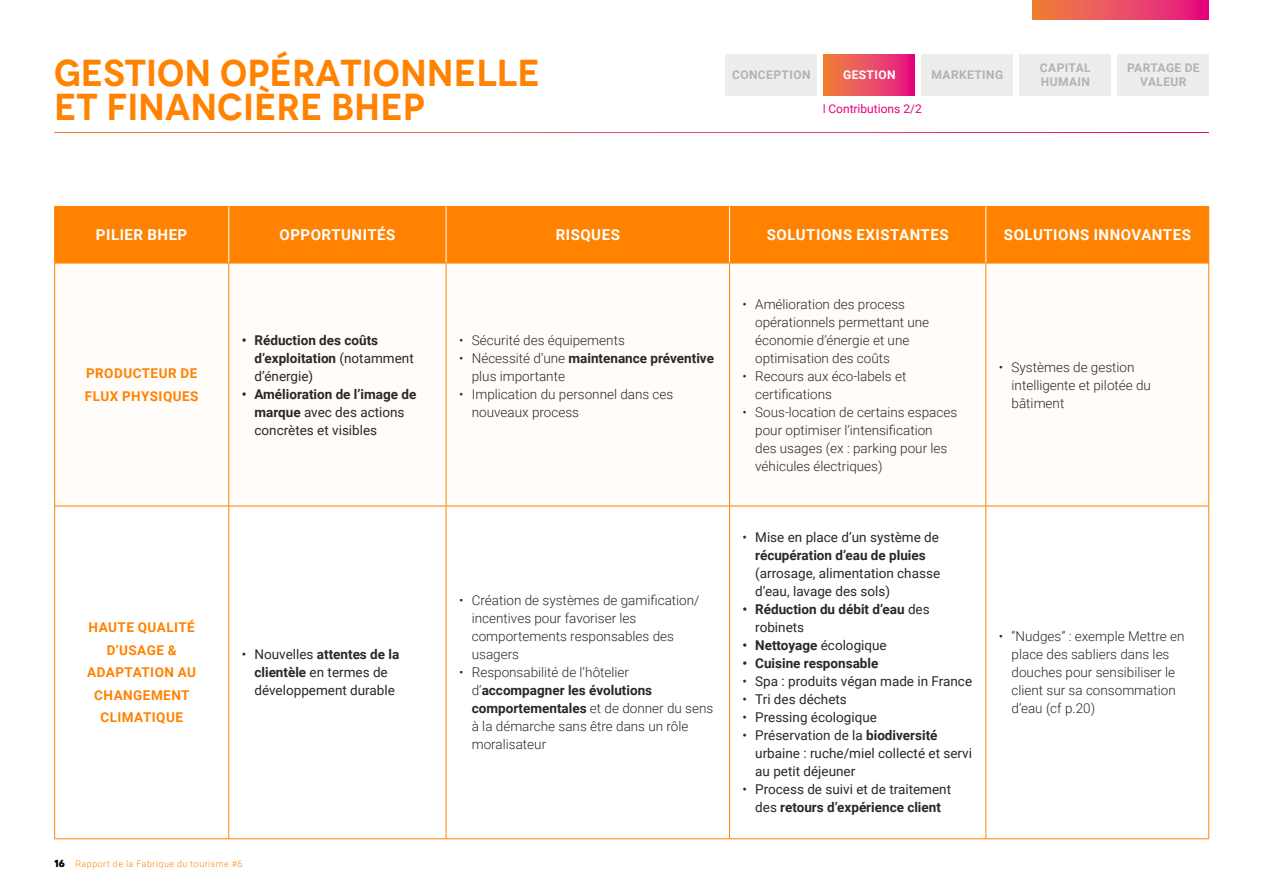
<style>
.page{position:relative;width:1263px;height:893px;background:#fff}
.page>*{position:absolute;margin:0;border:0;box-sizing:border-box;transform-origin:0 0}
.t1{font:600 37.5px/34.5px "Novecento";color:#ff8200}
.t2{font:700 15px "Roboto";letter-spacing:.035em;color:#fff}
.t3{font:300 13.5px/18px "Roboto";color:#282827}
.t4{font:13.5px/18px "Roboto";color:#282827}
.t5{font:700 13.5px/18px "Roboto";color:#282827}
.t6{font:700 13.5px/22.5px "Roboto";letter-spacing:.035em;color:#ff8200}
.t7{font:700 12px/14.4px "Roboto";letter-spacing:.035em;color:#b3b2b2}
.t8{font:12px "Roboto";color:#e6007d}
.t9{font:700 12px "Roboto";letter-spacing:.035em;color:#fff}
.t10{font:300 9px "Roboto";letter-spacing:.05em;color:#ff8200}
.s1{font-weight:400}
.s2{font-weight:700}
.s3{font-family:"Novecentosans";font-weight:700;font-size:12.75px;color:#000}
</style>
<div class="page">
<svg style="left:1032px;top:0;width:176px;height:20px;background:#ea4b61"></svg>
<div style="left:55px;top:207px;width:1153px;height:56px;background:#ff8200"></div>
<svg style="left:55px;top:264px;width:1153px;height:242px"></svg>
<hr style="left:54px;top:263px;width:1px;height:243px;background:#ff8200">
<hr style="left:229px;top:263px;width:1px;height:243px;background:#ff8200">
<hr style="left:446px;top:263px;width:1px;height:243px;background:#ff8200">
<hr style="left:729px;top:263px;width:1px;height:243px;background:#ff8200">
<hr style="left:985px;top:263px;width:1px;height:243px;background:#ff8200">
<hr style="left:1208px;top:263px;width:1px;height:243px;background:#ff8200">
<hr style="left:54px;top:506px;width:175px;height:1px;background:#ff8200">
<hr style="left:54px;top:506px;width:1px;height:333px;background:#ff8200">
<hr style="left:229px;top:506px;width:217px;height:1px;background:#ff8200">
<hr style="left:229px;top:506px;width:1px;height:333px;background:#ff8200">
<hr style="left:446px;top:506px;width:283px;height:1px;background:#ff8200">
<hr style="left:446px;top:506px;width:1px;height:333px;background:#ff8200">
<hr style="left:729px;top:506px;width:257px;height:1px;background:#ff8200">
<hr style="left:729px;top:506px;width:1px;height:333px;background:#ff8200">
<hr style="left:986px;top:506px;width:223px;height:1px;background:#ff8200">
<hr style="left:985px;top:506px;width:1px;height:333px;background:#ff8200">
<hr style="left:1208px;top:506px;width:1px;height:333px;background:#ff8200">
<hr style="left:54px;top:838px;width:175px;height:1px;background:#ff8200">
<hr style="left:229px;top:838px;width:217px;height:1px;background:#ff8200">
<hr style="left:446px;top:838px;width:283px;height:1px;background:#ff8200">
<hr style="left:729px;top:838px;width:257px;height:1px;background:#ff8200">
<hr style="left:986px;top:838px;width:223px;height:1px;background:#ff8200">
<hr style="left:54px;top:206px;width:175px;height:1px;background:#ff8200">
<hr style="left:54px;top:207px;width:1px;height:56px;background:#ff8200">
<hr style="left:229px;top:206px;width:217px;height:1px;background:#ff8200">
<hr style="left:446px;top:206px;width:283px;height:1px;background:#ff8200">
<hr style="left:729px;top:206px;width:257px;height:1px;background:#ff8200">
<hr style="left:986px;top:206px;width:223px;height:1px;background:#ff8200">
<hr style="left:1208px;top:207px;width:1px;height:56px;background:#ff8200">
<hr style="left:228px;top:207px;width:1px;height:56px;background:#fff">
<hr style="left:446px;top:207px;width:1px;height:56px;background:#fff">
<hr style="left:729px;top:207px;width:1px;height:56px;background:#fff">
<hr style="left:985px;top:207px;width:1px;height:56px;background:#fff">
<hr style="left:55px;top:263px;width:174px;height:1px;background:#ff8200">
<hr style="left:229px;top:263px;width:217px;height:1px;background:#ff8200">
<hr style="left:446px;top:263px;width:283px;height:1px;background:#ff8200">
<hr style="left:729px;top:263px;width:257px;height:1px;background:#ff8200">
<hr style="left:986px;top:263px;width:222px;height:1px;background:#ff8200">
<div style="left:922px;top:54px;width:91px;height:41px;background:#ededed"></div>
<div style="left:1020px;top:54px;width:91px;height:41px;background:#ededed"></div>
<div style="left:1118px;top:54px;width:91px;height:41px;background:#ededed"></div>
<div style="left:726px;top:54px;width:91px;height:41px;background:#ededed"></div>
<svg style="left:824px;top:54px;width:91px;height:41px;background:#ea4b61"></svg>
<h1 class="t1" style="left:54px;top:56px;width:487px">GESTION OPÉRATIONNELLE<br>ET FINANCIÈRE BHEP</h1>
<p class="t7" style="left:732px;top:67px;width:80px">CONCEPTION</p>
<p class="t9" style="left:843px;top:66px;width:54px">GESTION</p>
<p class="t8" style="left:828px;top:101px;width:95px">Contributions 2/2</p>
<p class="t7" style="left:931px;top:67px;width:73px">MARKETING</p>
<p class="t7" style="left:1040px;top:60px;width:52px">CAPITAL<br>HUMAIN</p>
<p class="t7" style="left:1127px;top:60px;width:74px;text-align:center">PARTAGE DE<br>VALEUR</p>
<p class="t2" style="left:96px;top:224px;width:93px">PILIER BHEP</p>
<p class="t2" style="left:279px;top:224px;width:117px">OPPORTUNITÉS</p>
<p class="t2" style="left:556px;top:224px;width:66px">RISQUES</p>
<p class="t2" style="left:767px;top:224px;width:183px">SOLUTIONS EXISTANTES</p>
<p class="t2" style="left:1004px;top:224px;width:188px">SOLUTIONS INNOVANTES</p>
<p class="t6" style="left:85px;top:362px;width:115px">PRODUCTEUR DE<br>FLUX PHYSIQUES</p>
<p class="t5" style="left:254px;top:330px;width:161px;text-indent:-13px">• Réduction des coûts d’exploitation <span class="s1">(notamment d’énergie)</span></p>
<p class="t4" style="left:254px;top:384px;width:163px;text-indent:-13px"><span class="s2">• Amélioration de l’image de marque</span> avec des actions concrètes et visibles</p>
<p class="t6" style="left:87px;top:616px;width:110px;text-align:center">HAUTE QUALITÉ<br>D’USAGE &amp;<br>ADAPTATION AU<br>CHANGEMENT<br>CLIMATIQUE</p>
<p class="t4" style="left:254px;top:645px;width:146px;text-indent:-13px">• Nouvelles <span class="s2">attentes de la clientèle</span> en termes de développement durable</p>
<p class="t10" style="left:54px;top:858px;width:190px"><span class="s3">16</span> Rapport de la Fabrique du tourisme #6</p>
<p class="t3" style="left:459px;top:330px;width:167px">• Sécurité des équipements</p>
<p class="t3" style="left:472px;top:348px;width:244px;text-indent:-13px">• Nécessité d’une <span class="s2">maintenance préventive </span>plus importante</p>
<p class="t3" style="left:472px;top:384px;width:203px;text-indent:-13px">• Implication du personnel dans ces nouveaux process</p>
<p class="t3" style="left:472px;top:591px;width:229px;text-indent:-13px">• Création de systèmes de gamification/ incentives pour favoriser les comportements responsables des usagers</p>
<p class="t3" style="left:472px;top:663px;width:243px;text-indent:-13px">• Responsabilité de l’hôtelier d’<span class="s2">accompagner les évolutions comportementales</span> et de donner du sens à la démarche sans être dans un rôle moralisateur</p>
<p class="t3" style="left:755px;top:294px;width:176px;text-indent:-13px">• Amélioration des process opérationnels permettant une économie d’énergie et une optimisation des coûts</p>
<p class="t3" style="left:755px;top:366px;width:153px;text-indent:-13px">• Recours aux éco-labels et certifications</p>
<p class="t3" style="left:755px;top:402px;width:204px;text-indent:-13px">• Sous-location de certains espaces pour optimiser l’intensification des usages (ex : parking pour les véhicules électriques)</p>
<p class="t4" style="left:742px;top:528px;width:198px">• Mise en place d’un système de</p>
<p class="t5" style="left:755px;top:546px;width:172px">récupération d’eau de pluies</p>
<p class="t4" style="left:755px;top:564px;width:186px">(arrosage, alimentation chasse d’eau, lavage des sols)</p>
<p class="t5" style="left:755px;top:600px;width:176px;text-indent:-13px">• Réduction du débit d’eau <span class="s1">des robinets</span></p>
<p class="t5" style="left:742px;top:636px;width:146px">• Nettoyage <span class="s1">écologique</span></p>
<p class="t5" style="left:742px;top:654px;width:137px">• Cuisine responsable</p>
<p class="t4" style="left:742px;top:672px;width:231px">• Spa : produits végan made in France</p>
<p class="t4" style="left:742px;top:690px;width:106px">• Tri des déchets</p>
<p class="t4" style="left:742px;top:708px;width:136px">• Pressing écologique</p>
<p class="t4" style="left:755px;top:726px;width:218px;text-indent:-13px">• Préservation de la <span class="s2">biodiversité </span>urbaine : ruche/miel collecté et servi au petit déjeuner</p>
<p class="t4" style="left:742px;top:780px;width:210px;text-align:center">• Process de suivi et de traitement des <span class="s2">retours d’expérience client</span></p>
<p class="t3" style="left:1011px;top:357px;width:141px;text-indent:-13px">• Systèmes de gestion intelligente et pilotée du bâtiment</p>
<p class="t3" style="left:1011px;top:627px;width:174px;text-indent:-13px">• “Nudges” : exemple Mettre en place des sabliers dans les douches pour sensibiliser le client sur sa consommation d’eau (cf p.20)</p>
</div>
